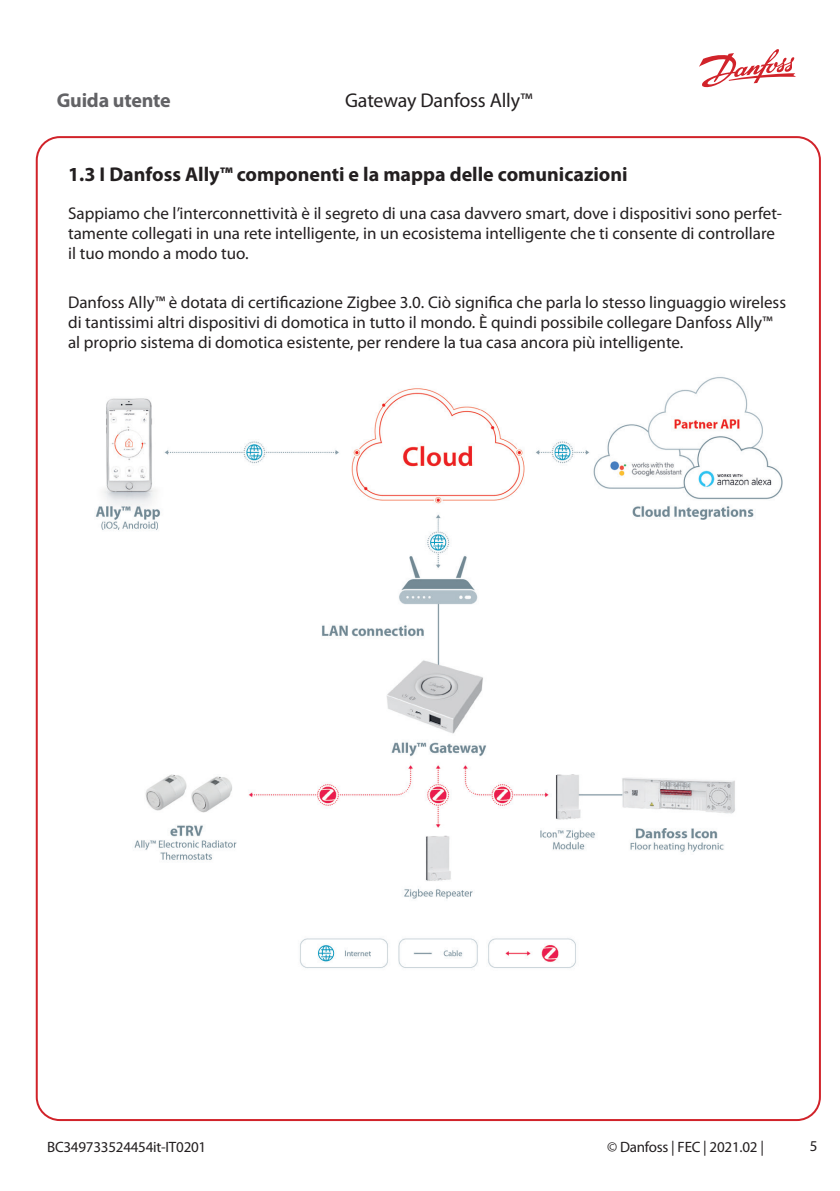
<style>
.page{position:relative;width:840px;height:1191px;background:#fff}
.page>*{position:absolute;margin:0;border:0;box-sizing:border-box;transform-origin:0 0}
.Drawing_text{font:700 20px "Myriad Pro";color:#231f20}
.t1{font:20px "Myriad Pro";letter-spacing:-.01em;color:#231f20}
.t2{font:700 20px "Myriad Pro";letter-spacing:-.01em;color:#636366}
.Drawing_text-2{font:17px/20px "Myriad Pro";color:#231f20}
.t3{font:15px "Myriad Pro";letter-spacing:-.015em;color:#231f20}
</style>
<div class="page">
<svg style="left:699px;top:49px;width:96px;height:39px"></svg>
<img style="left:95px;top:376px;width:688px;height:592px">
<p class="t2" style="left:57px;top:89px;width:115px">Guida utente</p>
<p class="t1" style="left:345px;top:89px;width:189px">Gateway Danfoss Ally™</p>
<p class="Drawing_text" style="left:68px;top:163px;width:560px">1.3 I Danfoss Ally™ componenti e la mappa delle comunicazioni</p>
<p class="Drawing_text-2" style="left:68px;top:204px;width:715px">Sappiamo che l’interconnettività è il segreto di una casa davvero smart, dove i dispositivi sono perfet&shy;tamente collegati in una rete intelligente, in un ecosistema intelligente che ti consente di controllare il tuo mondo a modo tuo.</p>
<p class="Drawing_text-2" style="left:68px;top:292px;width:719px">Danfoss Ally™ è dotata di certificazione Zigbee 3.0. Ciò significa che parla lo stesso linguaggio wireless di tantissimi altri dispositivi di domotica in tutto il mondo. È quindi possibile collegare Danfoss Ally™ al proprio sistema di domotica esistente, per rendere la tua casa ancora più intelligente.</p>
<p class="t3" style="left:47px;top:1138px;width:161px">BC349733524454it-IT0201</p>
<p class="t3" style="left:606px;top:1138px;width:158px">© Danfoss | FEC | 2021.02 |</p>
<p class="t3" style="left:809px;top:1137px;width:9px">5</p>
</div>
